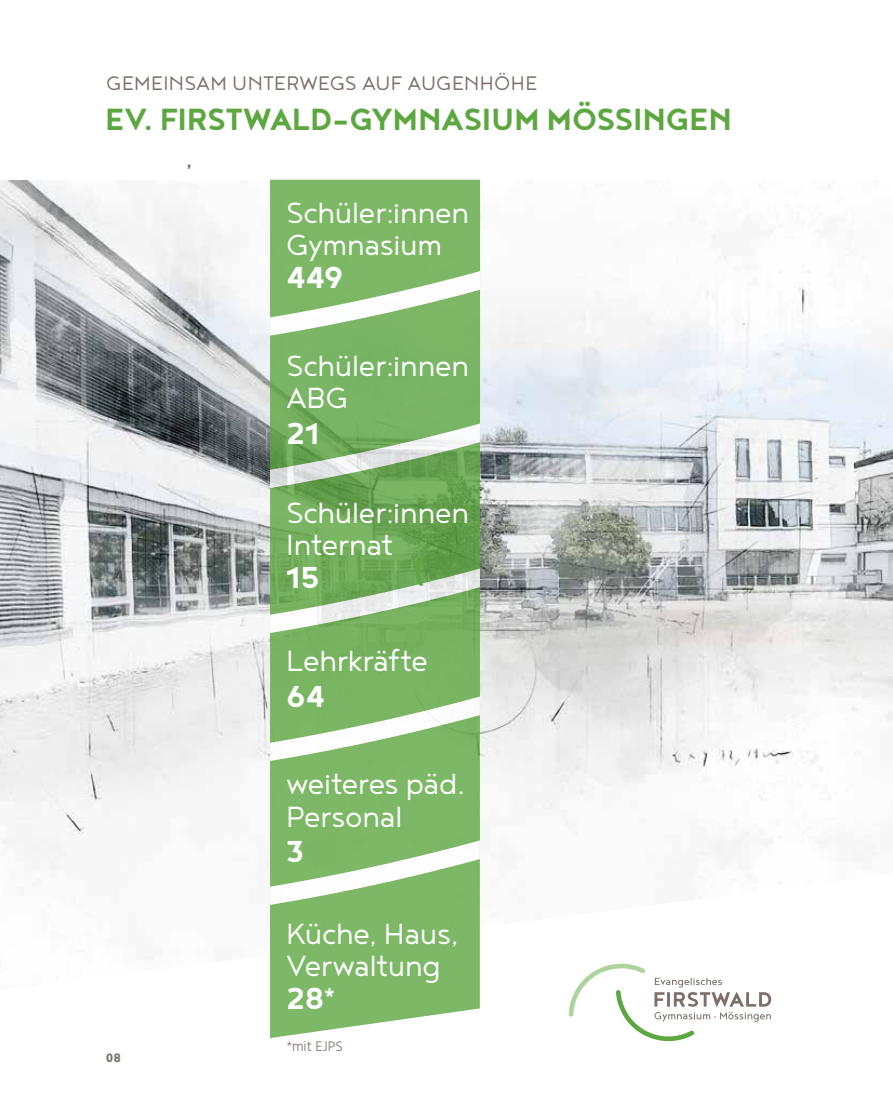
<style>
.page{position:relative;width:893px;height:1106px;background:#fff}
.page>*{position:absolute;margin:0;border:0;box-sizing:border-box;transform-origin:0 0}
.t1{font:700 37.5px "Noyh";letter-spacing:-.01em;color:#5da740}
.t2{font:700 37.05px "Noyh";letter-spacing:-.005em;color:#fff}
.t3{font:300 35.7px/32.1px "Noyh";letter-spacing:-.015em;color:#fff}
.t4{font:700 33px "Noyh";color:#5da740}
.t5{font:300 24px "Noyh";letter-spacing:.01em;color:#7d6f6a}
.t6{font:700 24px "Noyh";color:#7d6f6a}
.t7{font:300 14.25px "Hind Vadodara";letter-spacing:.005em;color:#7d6f6a}
.t8{font:700 12.75px "Hind Vadodara";color:#7d6f6a}
</style>
<div class="page">
<img style="left:0;top:180px;width:893px;height:786px">
<svg style="left:569px;top:963px;width:202px;height:79px"></svg>
<svg style="left:270px;top:932px;width:210px;height:106px;background:#8ec17a"></svg>
<div style="left:270px;top:180px;width:210px;height:10px;background:#7db866"></div>
<svg style="left:270px;top:190px;width:210px;height:145px;background:#8cc078"></svg>
<svg style="left:270px;top:335px;width:210px;height:128px;background:#7fb76d"></svg>
<svg style="left:270px;top:463px;width:210px;height:144px;background:#7bb067"></svg>
<svg style="left:270px;top:607px;width:210px;height:325px;background:#8cbf78"></svg>
<p class="t5" style="left:106px;top:70px;width:433px">GEMEINSAM UNTERWEGS AUF AUGENHÖHE</p>
<p class="t1" style="left:105px;top:98px;width:628px">EV. FIRSTWALD-GYMNASIUM MÖSSINGEN</p>
<p class="t6" style="left:186px;top:146px;width:8px">,</p>
<p class="t8" style="left:106px;top:1048px;width:16px">08</p>
<p class="t3" style="left:286px;top:196px;width:185px">Schüler:innen<br>Gymnasium</p>
<p class="t2" style="left:286px;top:256px;width:59px">449</p>
<p class="t3" style="left:286px;top:348px;width:185px">Schüler:innen<br>ABG</p>
<p class="t2" style="left:286px;top:411px;width:35px">21</p>
<p class="t3" style="left:286px;top:495px;width:185px;line-height:32.8px">Schüler:innen<br>Internat</p>
<p class="t2" style="left:286px;top:556px;width:34px">15</p>
<p class="t4" style="left:414px;top:551px;width:13px">(</p>
<p class="t3" style="left:286px;top:643px;width:143px">Lehrkräfte</p>
<p class="t2" style="left:286px;top:674px;width:40px">64</p>
<p class="t3" style="left:286px;top:767px;width:181px">weiteres päd.<br>Personal</p>
<p class="t2" style="left:286px;top:830px;width:20px">3</p>
<p class="t3" style="left:286px;top:916px;width:174px">Küche, Haus,<br>Verwaltung</p>
<p class="t2" style="left:286px;top:976px;width:51px">28<sup>*</sup></p>
<p class="t7" style="left:287px;top:1037px;width:58px">*mit EJPS</p>
</div>
